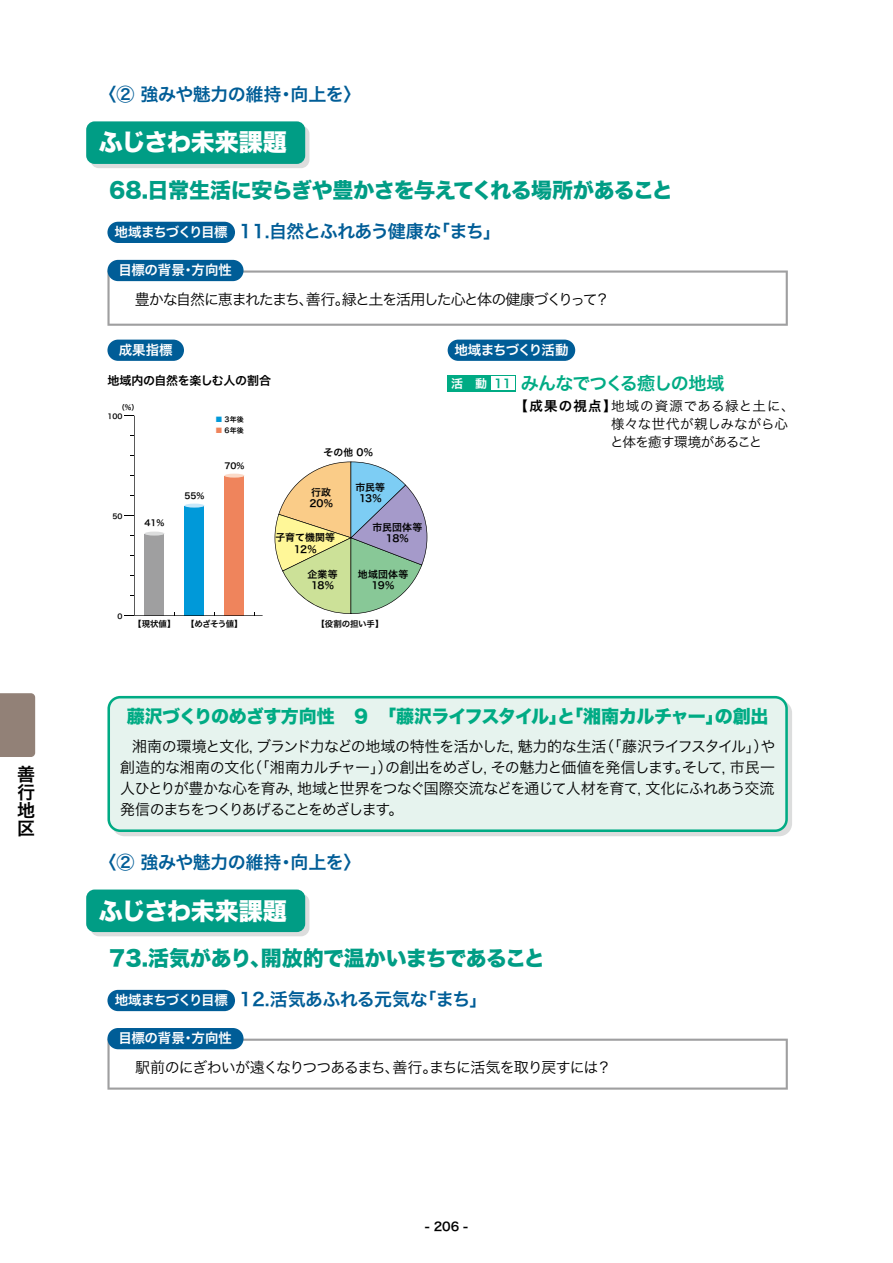
<style>
.page{position:relative;width:893px;height:1263px;background:#fff}
.page>*{position:absolute;margin:0;border:0;box-sizing:border-box;transform-origin:0 0}
.t1{font:24px "Hira Kaku Std W8";letter-spacing:-.005em;color:#fff}
.t2{font:21px "Hira Kaku Std W8";letter-spacing:-.025em;color:#009d85}
.t3{font:18px "Hira Kaku Pro W6";letter-spacing:-.025em;color:#005d97}
.t4{font:18px "Hira Kaku Std W8";letter-spacing:-.035em;color:#00ab84}
.t5{font:18px "Hira Kaku Pro W6";letter-spacing:-.05em;color:#00ab84}
.t6{font:18px/18px "Hira Kaku Pro W6";color:#000;text-align:justify}
.t7{font:15px/21px "Hira Kaku Pro W3";letter-spacing:-.08em;color:#000;text-align:justify}
.t8{font:13.5px/18px "Hira Kaku Pro W3";letter-spacing:.005em;color:#000}
.t9{font:13.5px "Hira Kaku Pro W6";letter-spacing:-.02em;color:#fff}
.t10{font:13.5px "Hira Kaku Pro W6";letter-spacing:-.075em;color:#fff}
.t11{font:12px "Hira Kaku Pro W6";letter-spacing:-.02em;color:#000}
.t12{font:12px "Hira Kaku Pro W6";color:#fff}
.t13{font:9.9px/11.2px "Hira Kaku Pro W6";letter-spacing:.015em;color:#000;text-align:center}
.t14{font:8.4px "Hira Kaku Pro W6";letter-spacing:-.02em;color:#000}
.t15{font:7.05px "Hira Kaku Pro W6";color:#000}
.s1{font-size:13.5px;color:#fff}
.s2{color:#0099d9}
.s3{color:#ef845c}
.s4{font-family:"Hira Kaku Pro W6"}
.s5{color:#00ab84}
</style>
<div class="page">
<div style="left:0;top:693px;width:35px;height:64px;background:#928177"></div>
<svg style="left:124px;top:415px;width:139px;height:201px"></svg>
<div style="left:107px;top:340px;width:77px;height:21px;background:#005d97;border-radius:11px"></div>
<svg style="left:274px;top:461px;width:154px;height:153px"></svg>
<div style="left:448px;top:340px;width:127px;height:21px;background:#005d97;border-radius:11px"></div>
<div style="left:448px;top:375px;width:68px;height:16px;background:#00ab84"></div>
<div style="left:491px;top:376px;width:23px;height:14px;background:#fff"></div>
<div style="left:107px;top:222px;width:128px;height:21px;background:#005d97;border-radius:11px"></div>
<svg style="left:107px;top:270px;width:681px;height:56px"></svg>
<div style="left:107px;top:260px;width:137px;height:21px;background:#005d97;border-radius:11px"></div>
<div style="left:90px;top:126px;width:219px;height:42px;background:#dcdddd;border-radius:8px"></div>
<div style="left:86px;top:121px;width:219px;height:43px;background:#009d85;border-radius:8px"></div>
<div style="left:112px;top:700px;width:680px;height:136px;background:#dcdddd;border-radius:13px"></div>
<div style="left:107px;top:696px;width:681px;height:136px;background:#e6f3ee"></div>
<div style="left:107px;top:990px;width:128px;height:21px;background:#005d97;border-radius:11px"></div>
<svg style="left:107px;top:1039px;width:681px;height:51px"></svg>
<div style="left:107px;top:1028px;width:137px;height:21px;background:#005d97;border-radius:11px"></div>
<div style="left:90px;top:894px;width:219px;height:42px;background:linear-gradient(to right,#d4dbda,#d4dbda);border-radius:8px"></div>
<div style="left:86px;top:889px;width:219px;height:43px;background:#009d85;border-radius:8px"></div>
<p class="t6" style="left:17px;top:765px;width:19px">善行地区</p>
<p class="t3" style="left:98px;top:77px;width:264px">〈② 強みや魅力の維持・向上を〉</p>
<p class="t1" style="left:99px;top:129px;width:190px">ふじさわ未来課題</p>
<p class="t2" style="left:109px;top:178px;width:565px">68.日常生活に安らぎや豊かさを与えてくれる場所があること</p>
<p class="t3" style="left:115px;top:215px;width:388px"><span class="s1">地域まちづくり目標</span> 11.自然とふれあう健康な「まち」</p>
<p class="t9" style="left:118px;top:258px;width:115px">目標の背景・方向性</p>
<p class="t7" style="left:120px;top:288px;width:491px">　豊かな自然に恵まれたまち、善行。緑と土を活用した心と体の健康づくりって？</p>
<p class="t9" style="left:119px;top:338px;width:55px">成果指標</p>
<p class="t11" style="left:107px;top:370px;width:165px">地域内の自然を楽しむ人の割合</p>
<p class="t15" style="left:118px;top:401px;width:22px">（%）</p>
<p class="t15" style="left:107px;top:410px;width:17px">100</p>
<p class="t15" style="left:215px;top:413px;width:30px"><span class="s2">■</span> 3年後</p>
<p class="t15" style="left:215px;top:424px;width:30px"><span class="s3">■</span> 6年後</p>
<p class="t15" style="left:112px;top:509px;width:12px">50</p>
<p class="t14" style="left:144px;top:515px;width:21px">41%</p>
<p class="t14" style="left:184px;top:488px;width:21px">55%</p>
<p class="t14" style="left:224px;top:458px;width:21px">70%</p>
<p class="t15" style="left:117px;top:610px;width:7px">0</p>
<p class="t14" style="left:133px;top:616px;width:44px">【現状値】</p>
<p class="t14" style="left:186px;top:616px;width:58px">【めざそう値】</p>
<p class="t13" style="left:324px;top:446px;width:51px">その他 0%</p>
<p class="t13" style="left:309px;top:486px;width:25px;text-align:left">行政<br>20%</p>
<p class="t13" style="left:275px;top:532px;width:61px">子育て機関等<br>12%</p>
<p class="t13" style="left:307px;top:568px;width:32px">企業等<br>18%</p>
<p class="t13" style="left:356px;top:481px;width:31px">市民等<br>13%</p>
<p class="t13" style="left:372px;top:521px;width:51px">市民団体等<br>18%</p>
<p class="t13" style="left:358px;top:568px;width:52px">地域団体等<br>19%</p>
<p class="t14" style="left:317px;top:616px;width:68px">【役割の担い手】</p>
<p class="t10" style="left:454px;top:338px;width:116px">地域まちづくり活動</p>
<p class="t5" style="left:521px;top:367px;width:205px">みんなでつくる癒しの地域</p>
<p class="t8" style="left:610px;top:396px;width:186px;text-indent:-96px"><span class="s4">【成果の視点】</span>地域の資源である緑と土に、様々な世代が親しみながら心と体を癒す環境があること</p>
<p class="t12" style="left:451px;top:372px;width:62px">活　動 <span class="s5">11</span></p>
<p class="t4" style="left:127px;top:707px;width:643px">藤沢づくりのめざす方向性　９　「藤沢ライフスタイル」と「湘南カルチャー」の創出</p>
<p class="t7" style="left:120px;top:735px;width:657px;text-indent:12px">湘南の環境と文化，ブランド力などの地域の特性を活かした，魅力的な生活（「藤沢ライフスタイル」）や創造的な湘南の文化（「湘南カルチャー」）の創出をめざし，その魅力と価値を発信します。そして，市民一人ひとりが豊かな心を育み，地域と世界をつなぐ国際交流などを通じて人材を育て，文化にふれあう交流発信のまちをつくりあげることをめざします。</p>
<p class="t3" style="left:98px;top:846px;width:264px">〈② 強みや魅力の維持・向上を〉</p>
<p class="t1" style="left:99px;top:897px;width:190px">ふじさわ未来課題</p>
<p class="t2" style="left:109px;top:946px;width:437px">73.活気があり、開放的で温かいまちであること</p>
<p class="t3" style="left:115px;top:983px;width:374px"><span class="s1">地域まちづくり目標</span> 12.活気あふれる元気な「まち」</p>
<p class="t9" style="left:118px;top:1026px;width:115px">目標の背景・方向性</p>
<p class="t7" style="left:120px;top:1056px;width:493px">　駅前のにぎわいが遠くなりつつあるまち、善行。まちに活気を取り戻すには？</p>
<p class="t11" style="left:425px;top:1216px;width:45px">- 206 -</p>
<p class="t11" style="left:430px;top:1217px;width:36px">- 92 -</p>
</div>
